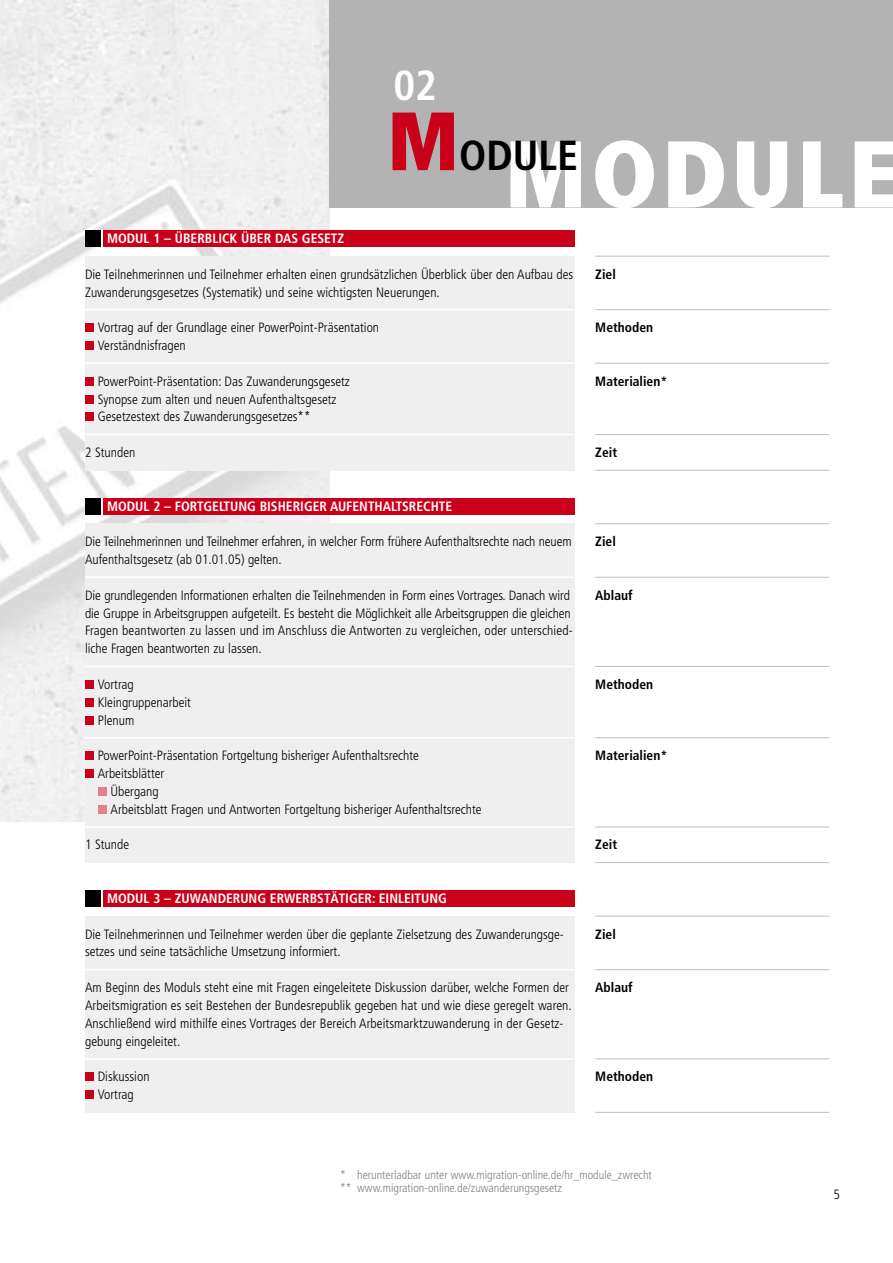
<style>
.page{position:relative;width:893px;height:1263px;background:#fff}
.page>*{position:absolute;margin:0;border:0;box-sizing:border-box;transform-origin:0 0}
.t1{font:900 condensed 94.5px "Frutiger";letter-spacing:.045em;color:#fff}
.t2{font:700 condensed 42px "Frutiger";color:#000}
.t3{font:700 condensed 42px "Frutiger";color:#fff}
.t4{font:300 condensed 13.5px/17.9px "Frutiger";color:#000}
.t5{font:700 condensed 13.5px "Frutiger";color:#fff}
.t6{font:700 condensed 13.5px "Frutiger";color:#000}
.t7{font:300 condensed 12px/13.5px "Frutiger";color:#808080}
.s1{font-weight:900;font-size:82.5px;color:#ca001b}
</style>
<div class="page">
<img style="left:0;top:0;width:330px;height:821px">
<div style="left:85px;top:523px;width:489px;height:340px;background:#efefef"></div>
<div style="left:85px;top:916px;width:489px;height:197px;background:#efefef"></div>
<hr style="left:595px;top:666px;width:234px;height:1px;background:#bebebe">
<hr style="left:595px;top:577px;width:234px;height:1px;background:#bebebe">
<hr style="left:595px;top:523px;width:234px;height:1px;background:#bebebe">
<hr style="left:595px;top:737px;width:234px;height:1px;background:#bebebe">
<hr style="left:595px;top:826px;width:234px;height:1px;background:#bebebe">
<hr style="left:85px;top:666px;width:489px;height:1px;background:#fff">
<hr style="left:85px;top:576px;width:489px;height:2px;background:#fff">
<hr style="left:85px;top:737px;width:489px;height:1px;background:#fff">
<hr style="left:85px;top:826px;width:489px;height:2px;background:#fff">
<div style="left:85px;top:256px;width:489px;height:215px;background:#efefef"></div>
<div style="left:85px;top:498px;width:489px;height:16px;background:#ca001b"></div>
<div style="left:85px;top:890px;width:489px;height:16px;background:#ca001b"></div>
<div style="left:85px;top:230px;width:489px;height:16px;background:#ca001b"></div>
<div style="left:85px;top:1090px;width:9px;height:9px;background:#ca001b"></div>
<div style="left:85px;top:1072px;width:9px;height:9px;background:#ca001b"></div>
<div style="left:98px;top:805px;width:9px;height:9px;background:#e4808d"></div>
<div style="left:98px;top:787px;width:9px;height:9px;background:#e4808d"></div>
<div style="left:85px;top:769px;width:9px;height:9px;background:#ca001b"></div>
<div style="left:85px;top:751px;width:9px;height:9px;background:#ca001b"></div>
<div style="left:85px;top:716px;width:9px;height:9px;background:#ca001b"></div>
<div style="left:85px;top:698px;width:9px;height:9px;background:#ca001b"></div>
<div style="left:85px;top:680px;width:9px;height:9px;background:#ca001b"></div>
<div style="left:85px;top:412px;width:9px;height:9px;background:#ca001b"></div>
<div style="left:85px;top:395px;width:9px;height:8px;background:#ca001b"></div>
<div style="left:85px;top:377px;width:9px;height:9px;background:#ca001b"></div>
<div style="left:85px;top:341px;width:9px;height:9px;background:#ca001b"></div>
<div style="left:85px;top:323px;width:9px;height:9px;background:#ca001b"></div>
<div style="left:330px;top:0;width:563px;height:207px;background:#b3b3b3"></div>
<div style="left:85px;top:230px;width:16px;height:16px;background:#000"></div>
<svg style="left:101px;top:230px;width:2px;height:16px"></svg>
<div style="left:85px;top:890px;width:16px;height:16px;background:#000"></div>
<svg style="left:101px;top:890px;width:2px;height:16px"></svg>
<div style="left:85px;top:498px;width:16px;height:16px;background:#000"></div>
<svg style="left:101px;top:498px;width:2px;height:16px"></svg>
<hr style="left:595px;top:470px;width:234px;height:1px;background:#bebebe">
<hr style="left:595px;top:434px;width:234px;height:1px;background:#bebebe">
<hr style="left:595px;top:363px;width:234px;height:1px;background:#bebebe">
<hr style="left:595px;top:309px;width:234px;height:1px;background:#bebebe">
<hr style="left:85px;top:434px;width:489px;height:1px;background:#fff">
<hr style="left:85px;top:362px;width:489px;height:2px;background:#fff">
<hr style="left:85px;top:309px;width:489px;height:1px;background:#fff">
<hr style="left:595px;top:256px;width:234px;height:1px;background:#bebebe">
<hr style="left:595px;top:862px;width:234px;height:1px;background:#bebebe">
<hr style="left:595px;top:916px;width:234px;height:1px;background:#bebebe">
<hr style="left:595px;top:969px;width:234px;height:1px;background:#bebebe">
<hr style="left:595px;top:1058px;width:234px;height:1px;background:#bebebe">
<hr style="left:85px;top:969px;width:489px;height:1px;background:#fff">
<hr style="left:85px;top:1058px;width:489px;height:1px;background:#fff">
<hr style="left:595px;top:1112px;width:234px;height:1px;background:#bebebe">
<h2 class="t3" style="left:393px;top:68px;width:45px">02</h2>
<h2 class="t2" style="left:387px;top:139px;width:192px"><span class="s1">M</span>ODULE</h2>
<h1 class="t1" style="left:505px;top:137px;width:396px">MODULE</h1>
<p class="t5" style="left:107px;top:233px;width:239px">MODUL 1 – ÜBERBLICK ÜBER DAS GESETZ</p>
<p class="t4" style="left:85px;top:266px;width:490px">Die Teilnehmerinnen und Teilnehmer erhalten einen grundsätzlichen Überblick über den Aufbau des<br>Zuwanderungsgesetzes (Systematik) und seine wichtigsten Neuerungen.</p>
<p class="t4" style="left:98px;top:320px;width:283px">Vortrag auf der Grundlage einer PowerPoint-Präsentation<br>Verständnisfragen</p>
<p class="t4" style="left:98px;top:373px;width:254px">PowerPoint-Präsentation: Das Zuwanderungsgesetz<br>Synopse zum alten und neuen Aufenthaltsgesetz<br>Gesetzestext des Zuwanderungsgesetzes**</p>
<p class="t4" style="left:85px;top:444px;width:52px">2 Stunden</p>
<p class="t5" style="left:107px;top:500px;width:347px">MODUL 2 – FORTGELTUNG BISHERIGER AUFENTHALTSRECHTE</p>
<p class="t4" style="left:85px;top:534px;width:488px">Die Teilnehmerinnen und Teilnehmer erfahren, in welcher Form frühere Aufenthaltsrechte nach neuem<br>Aufenthaltsgesetz (ab 01.01.05) gelten.</p>
<p class="t4" style="left:85px;top:587px;width:489px">Die grundlegenden Informationen erhalten die Teilnehmenden in Form eines Vortrages. Danach wird die Gruppe in Arbeitsgruppen aufgeteilt. Es besteht die Möglichkeit alle Arbeitsgruppen die gleichen Fragen beantworten zu lassen und im Anschluss die Antworten zu vergleichen, oder unterschied&shy;liche Fragen beantworten zu lassen.</p>
<p class="t4" style="left:98px;top:676px;width:95px">Vortrag<br>Kleingruppenarbeit<br>Plenum</p>
<p class="t4" style="left:98px;top:748px;width:323px">PowerPoint-Präsentation Fortgeltung bisheriger Aufenthaltsrechte</p>
<p class="t4" style="left:98px;top:765px;width:68px">Arbeitsblätter</p>
<p class="t4" style="left:111px;top:783px;width:50px">Übergang</p>
<p class="t4" style="left:111px;top:801px;width:373px">Arbeitsblatt Fragen und Antworten Fortgeltung bisheriger Aufenthaltsrechte</p>
<p class="t4" style="left:85px;top:837px;width:46px">1 Stunde</p>
<p class="t5" style="left:107px;top:893px;width:341px">MODUL 3 – ZUWANDERUNG ERWERBSTÄTIGER: EINLEITUNG</p>
<p class="t4" style="left:85px;top:926px;width:480px">Die Teilnehmerinnen und Teilnehmer werden über die geplante Zielsetzung des Zuwanderungsge&shy;setzes und seine tatsächliche Umsetzung informiert.</p>
<p class="t4" style="left:85px;top:979px;width:488px">Am Beginn des Moduls steht eine mit Fragen eingeleitete Diskussion darüber, welche Formen der Arbeitsmigration es seit Bestehen der Bundesrepublik gegeben hat und wie diese geregelt waren.<br>Anschließend wird mithilfe eines Vortrages der Bereich Arbeitsmarktzuwanderung in der Gesetz&shy;gebung eingeleitet.</p>
<p class="t4" style="left:98px;top:1069px;width:53px">Diskussion<br>Vortrag</p>
<p class="t6" style="left:595px;top:269px;width:22px">Ziel</p>
<p class="t6" style="left:595px;top:322px;width:59px">Methoden</p>
<p class="t6" style="left:595px;top:376px;width:74px">Materialien*</p>
<p class="t6" style="left:595px;top:447px;width:23px">Zeit</p>
<p class="t6" style="left:595px;top:536px;width:22px">Ziel</p>
<p class="t6" style="left:595px;top:590px;width:39px">Ablauf</p>
<p class="t6" style="left:595px;top:679px;width:59px">Methoden</p>
<p class="t6" style="left:595px;top:750px;width:74px">Materialien*</p>
<p class="t6" style="left:595px;top:839px;width:23px">Zeit</p>
<p class="t6" style="left:595px;top:928px;width:22px">Ziel</p>
<p class="t6" style="left:595px;top:982px;width:39px">Ablauf</p>
<p class="t6" style="left:595px;top:1071px;width:59px">Methoden</p>
<p class="t7" style="left:340px;top:1169px;width:313px">* herunterladbar unter www.migration-online.de/hr_module_zwrecht ** www.migration-online.de/zuwanderungsgesetz</p>
<p class="t4" style="left:833px;top:1186px;width:8px">5</p>
</div>
